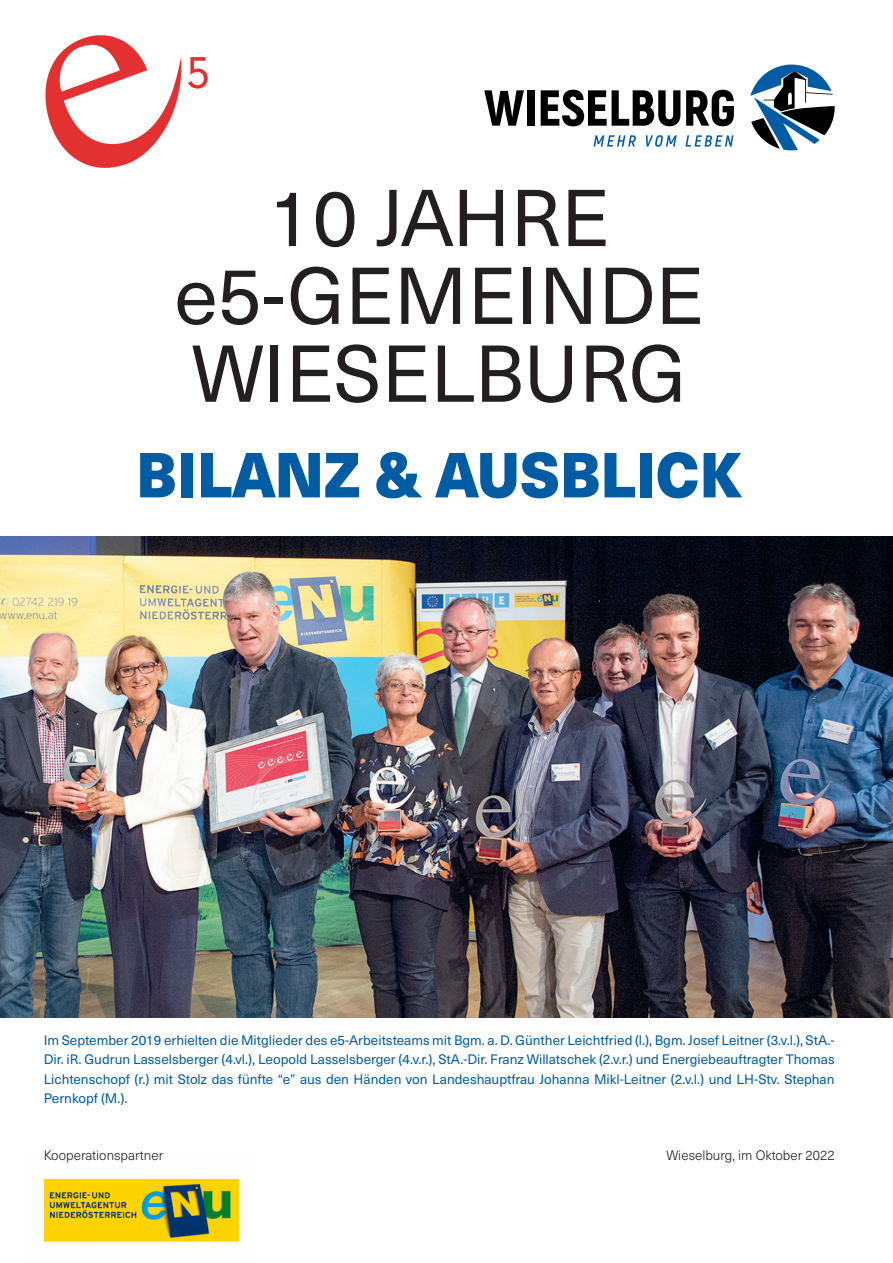
<style>
.page{position:relative;width:893px;height:1263px;background:#fff}
.page>*{position:absolute;margin:0;border:0;box-sizing:border-box;transform-origin:0 0}
.t1{font:78.9px/77.8px "Neue Haas Unica W1 G";color:#231f20;text-align:center}
.t2{font:900 62.4px "Neue Haas Unica W1 G";color:#015ca3;scale:.96 1}
.t3{font:13.5px/19.5px "Neue Haas Unica W1 G";color:#015ca3;text-align:justify}
.t4{font:300 13.5px "Neue Haas Unica W1 G";color:#231f20}
</style>
<div class="page">
<svg style="left:484px;top:90px;width:40px;height:36px"></svg>
<div style="left:527px;top:90px;width:7px;height:36px;background:#000001"></div>
<svg style="left:541px;top:90px;width:139px;height:36px"></svg>
<svg style="left:686px;top:90px;width:48px;height:36px"></svg>
<svg style="left:594px;top:135px;width:42px;height:12px"></svg>
<svg style="left:646px;top:135px;width:31px;height:12px"></svg>
<svg style="left:685px;top:135px;width:48px;height:12px"></svg>
<svg style="left:750px;top:65px;width:85px;height:85px"></svg>
<img style="left:45px;top:35px;width:163px;height:133px">
<img style="left:0;top:536px;width:893px;height:481px">
<img style="left:43px;top:1178px;width:197px;height:64px">
<h1 class="t1" style="left:174px;top:175px;width:531px">10 JAHRE e5-GEMEINDE<br>WIESELBURG</h1>
<h2 class="t2" style="left:136px;top:426px;width:633px">BILANZ &amp; AUSBLICK</h2>
<p class="t3" style="left:44px;top:1030px;width:792px">Im September 2019 erhielten die Mitglieder des e5-Arbeitsteams mit Bgm. a. D. Günther Leichtfried (l.), Bgm. Josef Leitner (3.v.l.), StA.- Dir. iR. Gudrun Lasselsberger (4.vl.), Leopold Lasselsberger (4.v.r.), StA.-Dir. Franz Willatschek (2.v.r.) und Energiebeauftragter Thomas Lichtenschopf (r.) mit Stolz das fünfte “e” aus den Händen von Landeshauptfrau Johanna Mikl-Leitner (2.v.l.) und LH-Stv. Stephan Pernkopf (M.).</p>
<p class="t4" style="left:44px;top:1146px;width:121px">Kooperationspartner</p>
<p class="t4" style="left:666px;top:1146px;width:170px">Wieselburg, im Oktober 2022</p>
</div>
